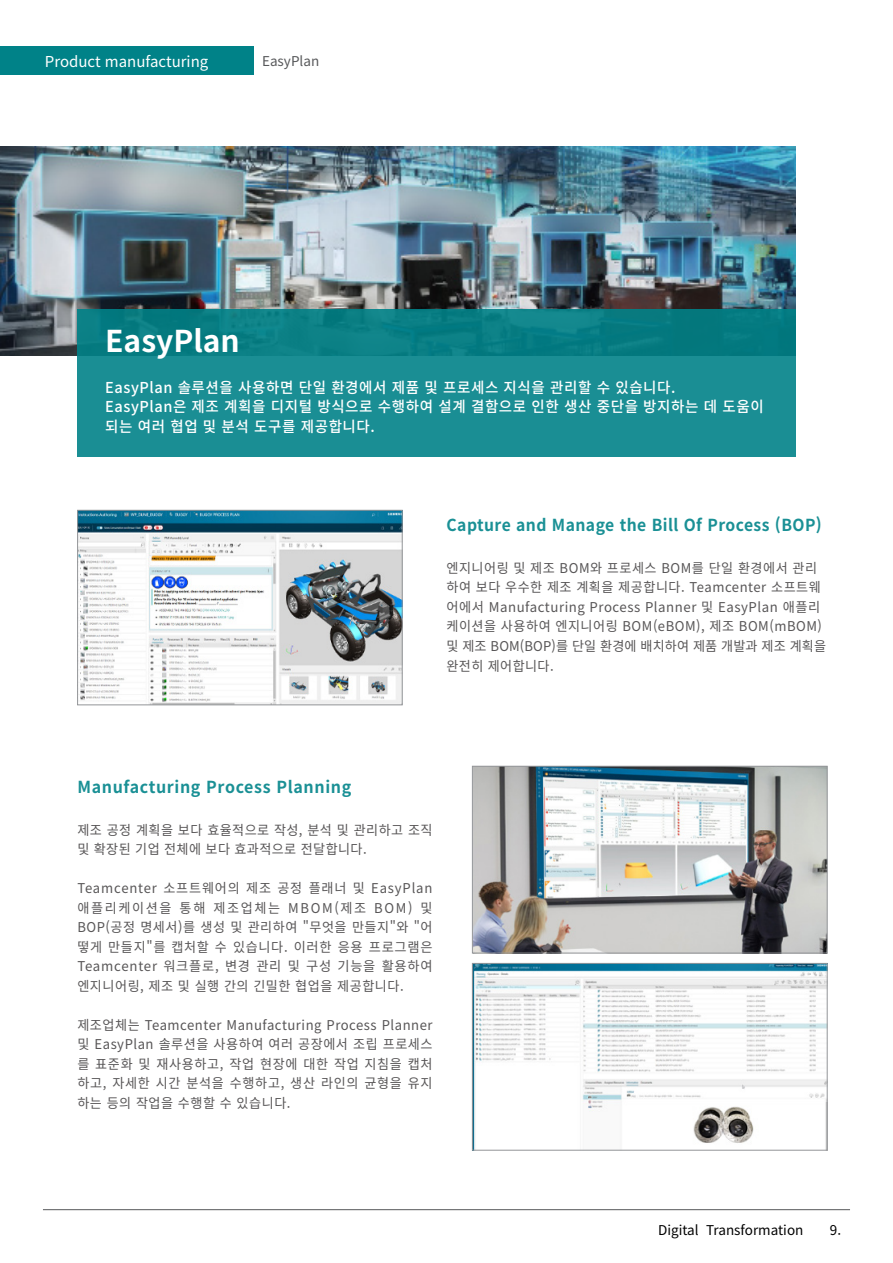
<style>
.page{position:relative;width:893px;height:1263px;background:#fff}
.page>*{position:absolute;margin:0;border:0;box-sizing:border-box;transform-origin:0 0}
.t1{font:700 30px "Noto Sans KR";color:#fff}
.t2{font:700 16.5px "Noto Sans KR";letter-spacing:.03em;color:#1a9095;scale:.95 1}
.t3{font:700 16.5px "Noto Sans KR";letter-spacing:.03em;color:#1a9095}
.t4{font:500 15px "Noto Sans KR";letter-spacing:.04em;color:#fff}
.t5{font:15px "Noto Sans KR";color:#fff}
.t6{font:13.5px/19.5px "Noto Sans KR";letter-spacing:.04em;color:#585657}
.t7{font:13.5px "Noto Sans CJ Kkr";color:#000}
.t8{font:13.5px "Noto Sans KR";color:#57585a}
</style>
<div class="page">
<hr style="left:43px;top:1209px;width:807px;height:1px;background:#57585a">
<img style="left:79px;top:512px;width:321px;height:191px">
<div style="left:77px;top:510px;width:325px;height:195px;border:1px solid #939598"></div>
<img style="left:0;top:146px;width:796px;height:210px">
<div style="left:77px;top:309px;width:719px;height:148px;background:linear-gradient(to bottom,#087e84,#209399)"></div>
<img style="left:474px;top:768px;width:351px;height:183px">
<div style="left:472px;top:766px;width:355px;height:187px;border:1px solid #939598"></div>
<img style="left:474px;top:965px;width:351px;height:183px">
<div style="left:472px;top:963px;width:355px;height:187px;border:1px solid #939598"></div>
<div style="left:0;top:47px;width:253px;height:28px;background:#008288"></div>
<p class="t5" style="left:45px;top:53px;width:165px">Product manufacturing</p>
<p class="t8" style="left:262px;top:54px;width:59px">EasyPlan</p>
<p class="t1" style="left:105px;top:324px;width:136px">EasyPlan</p>
<p class="t4" style="left:105px;top:379px;width:572px">EasyPlan 솔루션을 사용하면 단일 환경에서 제품 및 프로세스 지식을 관리할 수 있습니다.</p>
<p class="t4" style="left:105px;top:398px;width:660px">EasyPlan은 제조 계획을 디지털 방식으로 수행하여 설계 결함으로 인한 생산 중단을 방지하는 데 도움이</p>
<p class="t4" style="left:105px;top:418px;width:271px">되는 여러 협업 및 분석 도구를 제공합니다.</p>
<p class="t2" style="left:446px;top:515px;width:397px">Capture and Manage the Bill Of Process (BOP)</p>
<p class="t6" style="left:446px;top:559px;width:381px">엔지니어링 및 제조 BOM와 프로세스 BOM를 단일 환경에서 관리 하여 보다 우수한 제조 계획을 제공합니다. Teamcenter 소프트웨 어에서 Manufacturing Process Planner 및 EasyPlan 애플리 케이션을 사용하여 엔지니어링 BOM(eBOM), 제조 BOM(mBOM) 및 제조 BOM(BOP)를 단일 환경에 배치하여 제품 개발과 제조 계획을 완전히 제어합니다.</p>
<p class="t3" style="left:77px;top:777px;width:275px">Manufacturing Process Planning</p>
<p class="t6" style="left:77px;top:820px;width:357px">제조 공정 계획을 보다 효율적으로 작성, 분석 및 관리하고 조직 및 확장된 기업 전체에 보다 효과적으로 전달합니다.</p>
<p class="t6" style="left:77px;top:879px;width:357px;text-align:justify">Teamcenter 소프트웨어의 제조 공정 플래너 및 EasyPlan 애플리케이션을 통해 제조업체는 MBOM(제조 BOM) 및 BOP(공정 명세서)를 생성 및 관리하여 "무엇을 만들지"와 "어 떻게 만들지"를 캡처할 수 있습니다. 이러한 응용 프로그램은 Teamcenter 워크플로, 변경 관리 및 구성 기능을 활용하여 엔지니어링, 제조 및 실행 간의 긴밀한 협업을 제공합니다.</p>
<p class="t6" style="left:77px;top:1015px;width:357px;text-align:justify">제조업체는 Teamcenter Manufacturing Process Planner 및 EasyPlan 솔루션을 사용하여 여러 공장에서 조립 프로세스 를 표준화 및 재사용하고, 작업 현장에 대한 작업 지침을 캡처 하고, 자세한 시간 분석을 수행하고, 생산 라인의 균형을 유지 하는 등의 작업을 수행할 수 있습니다.</p>
<p class="t7" style="left:658px;top:1222px;width:147px">Digital Transformation</p>
<p class="t7" style="left:830px;top:1222px;width:13px">9.</p>
</div>
